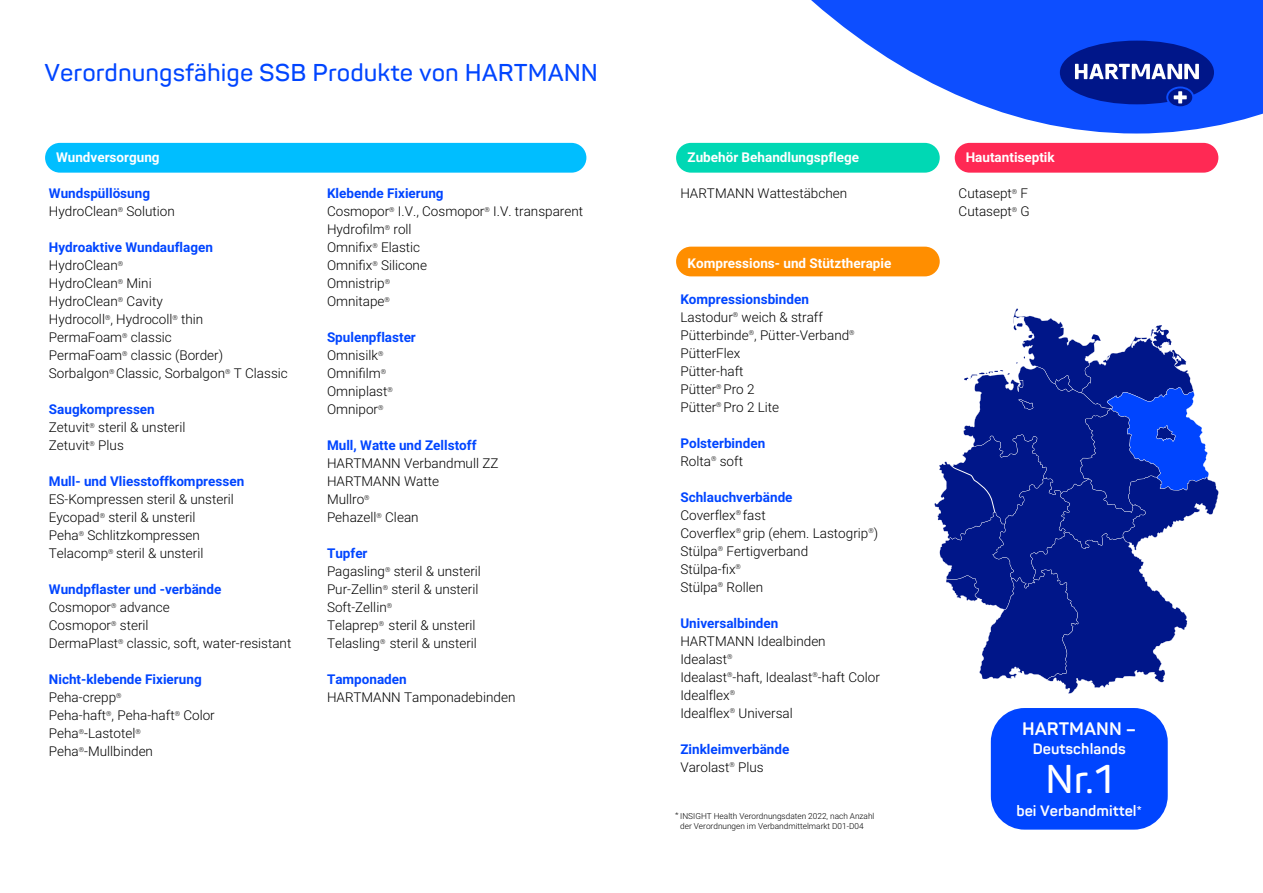
<style>
.page{position:relative;width:1263px;height:893px;background:#fff}
.page>*{position:absolute;margin:0;border:0;box-sizing:border-box;transform-origin:0 0}
.t1{font:600 39.6px "Panton";color:#fff}
.product_name{font:600 24px "Panton";color:#0045ff}
.t2{font:700 17.85px "Panton";color:#fff}
.t3{font:700 14.85px "Panton";color:#fff}
.Fließtext{font:300 13.5px/18px "Roboto";color:#000}
.Halbfett_farbig{font:700 13.5px "Roboto";color:#0045ff}
.Halbfett_negativ{font:700 13.5px "Roboto";color:#fff}
.Fließtext-2{font:700 13.5px "Roboto";color:#0045ff}
.Halbfett_farbig-2{font:300 13.5px "Roboto";color:#000}
.tabelle_ArtGrp{font:300 8.25px/9.9px "Roboto";color:#000}
</style>
<div class="page">
<div style="left:991px;top:708px;width:177px;height:122px;background:#0045ff;border-radius:34px"></div>
<svg style="left:811px;top:0;width:452px;height:134px;fill:#0d4eff"></svg>
<svg style="left:934px;top:308px;width:285px;height:386px"></svg>
<div style="left:676px;top:247px;width:264px;height:29px;background:#ff8e00;border-radius:15px"></div>
<div style="left:676px;top:143px;width:264px;height:30px;background:#00d8b4;border-radius:15px"></div>
<div style="left:955px;top:143px;width:263px;height:30px;background:#ff2954;border-radius:15px"></div>
<div style="left:45px;top:143px;width:541px;height:30px;background:#00beff;border-radius:15px"></div>
<div style="left:1168px;top:88px;width:24px;height:18px;background:#001689;border-radius:50%"></div>
<svg style="left:1060px;top:41px;width:154px;height:63px;background:#203cad"></svg>
<p class="product_name" style="left:45px;top:57px;width:555px">Verordnungsfähige SSB Produkte von HARTMANN</p>
<p class="Halbfett_negativ" style="left:56px;top:148px;width:105px">Wundversorgung</p>
<p class="Halbfett_farbig" style="left:49px;top:184px;width:103px">Wundspüllösung</p>
<p class="Halbfett_farbig-2" style="left:49px;top:202px;width:127px">HydroClean<sup>®</sup> Solution</p>
<p class="Halbfett_farbig" style="left:49px;top:238px;width:166px">Hydroaktive Wundauflagen</p>
<p class="Fließtext" style="left:49px;top:256px;width:76px">HydroClean<sup>®</sup></p>
<p class="Fließtext" style="left:49px;top:274px;width:104px">HydroClean<sup>®</sup> Mini</p>
<p class="Fließtext" style="left:49px;top:292px;width:115px">HydroClean<sup>®</sup> Cavity</p>
<p class="Fließtext" style="left:49px;top:310px;width:156px">Hydrocoll<sup>®</sup>, Hydrocoll<sup>®</sup> thin</p>
<p class="Fließtext" style="left:49px;top:328px;width:124px">PermaFoam<sup>®</sup> classic</p>
<p class="Fließtext" style="left:49px;top:346px;width:176px">PermaFoam<sup>®</sup> classic (Border)</p>
<p class="Fließtext" style="left:49px;top:364px;width:240px">Sorbalgon<sup>®</sup> Classic, Sorbalgon<sup>®</sup> T Classic</p>
<p class="Halbfett_farbig" style="left:49px;top:400px;width:107px">Saugkompressen</p>
<p class="Fließtext" style="left:49px;top:418px;width:138px">Zetuvit<sup>®</sup> steril &amp; unsteril</p>
<p class="Fließtext" style="left:49px;top:436px;width:76px">Zetuvit<sup>®</sup> Plus</p>
<p class="Halbfett_farbig" style="left:49px;top:472px;width:197px">Mull- und Vliesstoffkompressen</p>
<p class="Fließtext" style="left:49px;top:490px;width:187px">ES-Kompressen steril &amp; unsteril</p>
<p class="Fließtext" style="left:49px;top:508px;width:148px">Eycopad<sup>®</sup> steril &amp; unsteril</p>
<p class="Fließtext" style="left:49px;top:526px;width:153px">Peha<sup>®</sup> Schlitzkompressen</p>
<p class="Fließtext" style="left:49px;top:544px;width:156px">Telacomp<sup>®</sup> steril &amp; unsteril</p>
<p class="Halbfett_farbig" style="left:49px;top:580px;width:174px">Wundpflaster und -verbände</p>
<p class="Fließtext" style="left:49px;top:598px;width:122px">Cosmopor<sup>®</sup> advance</p>
<p class="Fließtext" style="left:49px;top:616px;width:101px">Cosmopor<sup>®</sup> steril</p>
<p class="Fließtext" style="left:49px;top:634px;width:244px">DermaPlast<sup>®</sup> classic, soft, water-resistant</p>
<p class="Halbfett_farbig" style="left:49px;top:670px;width:154px">Nicht-klebende Fixierung</p>
<p class="Fließtext" style="left:49px;top:688px;width:74px">Peha-crepp<sup>®</sup></p>
<p class="Fließtext" style="left:49px;top:706px;width:167px">Peha-haft<sup>®</sup>, Peha-haft<sup>®</sup> Color</p>
<p class="Fließtext" style="left:49px;top:724px;width:94px">Peha<sup>®</sup>-Lastotel<sup>®</sup></p>
<p class="Fließtext" style="left:49px;top:742px;width:106px">Peha<sup>®</sup>-Mullbinden</p>
<p class="Halbfett_farbig" style="left:327px;top:184px;width:118px">Klebende Fixierung</p>
<p class="Fließtext" style="left:327px;top:202px;width:258px">Cosmopor<sup>®</sup> I.V., Cosmopor<sup>®</sup> I.V. transparent<br>Hydrofilm<sup>®</sup> roll</p>
<p class="Fließtext" style="left:327px;top:238px;width:95px">Omnifix<sup>®</sup> Elastic</p>
<p class="Fließtext" style="left:327px;top:256px;width:102px">Omnifix<sup>®</sup> Silicone</p>
<p class="Fließtext" style="left:327px;top:274px;width:65px">Omnistrip<sup>®</sup></p>
<p class="Fließtext" style="left:327px;top:292px;width:64px">Omnitape<sup>®</sup></p>
<p class="Halbfett_farbig" style="left:327px;top:328px;width:90px">Spulenpflaster</p>
<p class="Fließtext" style="left:327px;top:346px;width:58px">Omnisilk<sup>®</sup></p>
<p class="Fließtext" style="left:327px;top:364px;width:67px">Omnifilm<sup>®<br></sup>Omniplast<sup>®</sup></p>
<p class="Fließtext" style="left:327px;top:400px;width:58px">Omnipor<sup>®</sup></p>
<p class="Fließtext-2" style="left:327px;top:436px;width:151px">Mull, Watte und Zellstoff</p>
<p class="Fließtext" style="left:327px;top:454px;width:173px">HARTMANN Verbandmull ZZ</p>
<p class="Fließtext" style="left:327px;top:472px;width:114px">HARTMANN Watte<br>Mullro<sup>®</sup></p>
<p class="Fließtext" style="left:327px;top:508px;width:93px">Pehazell<sup>®</sup> Clean</p>
<p class="Halbfett_farbig" style="left:327px;top:544px;width:42px">Tupfer</p>
<p class="Fließtext" style="left:327px;top:562px;width:155px">Pagasling<sup>®</sup> steril &amp; unsteril</p>
<p class="Fließtext" style="left:327px;top:580px;width:153px">Pur-Zellin<sup>®</sup> steril &amp; unsteril</p>
<p class="Fließtext" style="left:327px;top:598px;width:67px">Soft-Zellin<sup>®</sup></p>
<p class="Fließtext" style="left:327px;top:616px;width:150px">Telaprep<sup>®</sup> steril &amp; unsteril</p>
<p class="Fließtext" style="left:327px;top:634px;width:151px">Telasling<sup>®</sup> steril &amp; unsteril</p>
<p class="Halbfett_farbig" style="left:327px;top:670px;width:81px">Tamponaden</p>
<p class="Fließtext" style="left:327px;top:688px;width:190px">HARTMANN Tamponadebinden</p>
<p class="Halbfett_negativ" style="left:687px;top:148px;width:173px">Zubehör Behandlungspflege</p>
<p class="Fließtext" style="left:680px;top:184px;width:168px">HARTMANN Wattestäbchen</p>
<p class="Halbfett_negativ" style="left:687px;top:254px;width:205px">Kompressions- und Stütztherapie</p>
<p class="Halbfett_farbig" style="left:680px;top:290px;width:130px">Kompressionsbinden</p>
<p class="Fließtext" style="left:680px;top:308px;width:144px">Lastodur<sup>®</sup> weich &amp; straff</p>
<p class="Fließtext" style="left:680px;top:326px;width:176px">Pütterbinde<sup>®</sup>, Pütter-Verband<sup>®</sup></p>
<p class="Fließtext" style="left:680px;top:344px;width:62px">PütterFlex</p>
<p class="Fließtext" style="left:680px;top:362px;width:65px">Pütter-haft</p>
<p class="Fließtext" style="left:680px;top:380px;width:76px">Pütter<sup>®</sup> Pro 2</p>
<p class="Fließtext" style="left:680px;top:398px;width:100px">Pütter<sup>®</sup> Pro 2 Lite</p>
<p class="Halbfett_farbig" style="left:680px;top:434px;width:86px">Polsterbinden</p>
<p class="Fließtext" style="left:680px;top:452px;width:64px">Rolta<sup>®</sup> soft</p>
<p class="Halbfett_farbig" style="left:680px;top:488px;width:114px">Schlauchverbände</p>
<p class="Fließtext" style="left:680px;top:506px;width:87px">Coverflex<sup>®</sup> fast</p>
<p class="Fließtext" style="left:680px;top:524px;width:199px">Coverflex<sup>®</sup> grip (ehem. Lastogrip<sup>®</sup>)</p>
<p class="Fließtext" style="left:680px;top:542px;width:129px">Stülpa<sup>®</sup> Fertigverband</p>
<p class="Fließtext" style="left:680px;top:560px;width:62px">Stülpa-fix<sup>®</sup></p>
<p class="Fließtext" style="left:680px;top:578px;width:84px">Stülpa<sup>®</sup> Rollen</p>
<p class="Halbfett_farbig" style="left:680px;top:614px;width:100px">Universalbinden</p>
<p class="Fließtext" style="left:680px;top:632px;width:147px">HARTMANN Idealbinden</p>
<p class="Fließtext" style="left:680px;top:650px;width:54px">Idealast<sup>®</sup></p>
<p class="Fließtext" style="left:680px;top:668px;width:201px">Idealast<sup>®</sup>-haft, Idealast<sup>®</sup>-haft Color</p>
<p class="Fließtext" style="left:680px;top:686px;width:56px">Idealflex<sup>®</sup></p>
<p class="Fließtext" style="left:680px;top:704px;width:114px">Idealflex<sup>®</sup> Universal</p>
<p class="Halbfett_farbig" style="left:680px;top:740px;width:111px">Zinkleimverbände</p>
<p class="Fließtext" style="left:680px;top:758px;width:85px">Varolast<sup>®</sup> Plus</p>
<p class="tabelle_ArtGrp" style="left:680px;top:811px;width:196px;text-indent:-5px"><sup>*</sup> INSIGHT Health Verordnungsdaten 2022, nach Anzahl der Verordnungen im Verbandmittelmarkt D01-D04</p>
<p class="Halbfett_negativ" style="left:966px;top:148px;width:91px">Hautantiseptik</p>
<p class="Fließtext" style="left:958px;top:184px;width:71px">Cutasept<sup>®</sup> F</p>
<p class="Fließtext" style="left:958px;top:202px;width:73px">Cutasept<sup>®</sup> G</p>
<p class="t2" style="left:1022px;top:717px;width:116px">HARTMANN –</p>
<p class="t3" style="left:1033px;top:740px;width:95px">Deutschlands</p>
<p class="t1" style="left:1045px;top:755px;width:69px">N r 1.</p>
<p class="t3" style="left:1016px;top:801px;width:127px">bei Verbandmittel*</p>
</div>
